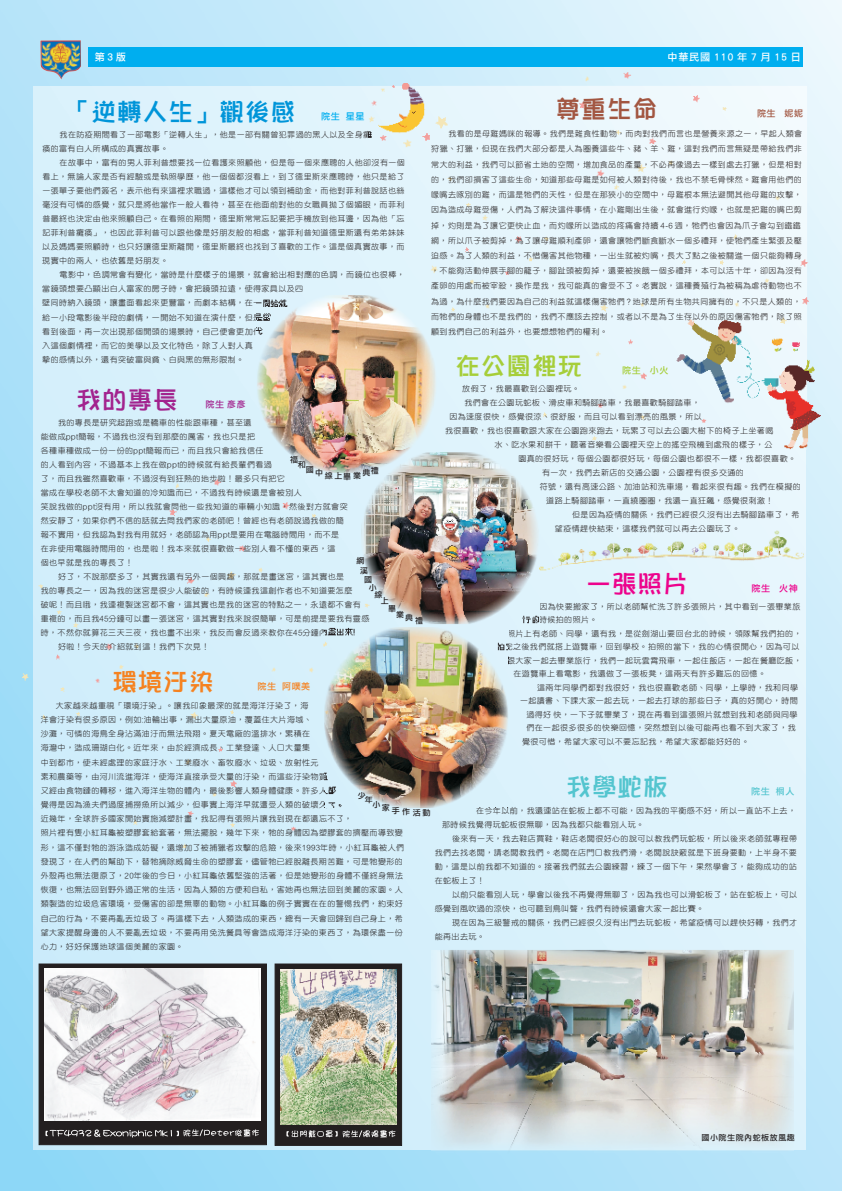
<style>
.page{position:relative;width:842px;height:1191px;background:#fff}
.page>*{position:absolute;margin:0;border:0;box-sizing:border-box;transform-origin:0 0}
.t1{font:24px "DF Cai Dai Bd HKP BF";letter-spacing:.065em;color:#0095d9}
.t2{font:24px "DF Cai Dai Bd HKP BF";letter-spacing:.065em;color:#a6ce39}
.t3{font:24px "DF Cai Dai Bd HKP BF";color:#ed028c}
.t4{font:24px "DF Cai Dai Bd HKP BF";color:#54c5cf}
.t5{font:24px "DF Cai Dai Bd HKP BF";color:#a25641}
.t6{font:24px "DF Cai Dai Bd HKP BF";color:#a2238e}
.t7{font:24px "DF Cai Dai Bd HKP BF";color:#f58220}
.t8{font:10.1px "DF Li Hei W5 WINP BF";letter-spacing:.07em;color:#fff}
.t9{font:9px "DF Li Hei W5 WINP BF";color:#f58220}
.t10{font:9px "DF Li Hei W5 WINP BF";color:#00aeef}
.t11{font:9px "DF Li Hei W5 WINP BF";color:#ed028c}
.t12{font:9px "DF Li Hei W5 WINP BF";color:#54c5cf}
.t13{font:9px "DF Li Hei W5 WINP BF";color:#a6ce39}
.t14{font:9px "DF Li Hei W5 WINP BF";color:#a25641}
.t15{font:9px "DF Li Hei W5 WINP BF";color:#a2238e}
.t16{font:8px/14px "DF Yuan Lt HKP BF";letter-spacing:.055em;color:#231f20}
.t17{font:8px/11.1px "DF Li Hei W5 WINP BF";letter-spacing:.1em;color:#231f20}
.t18{font:8px "DF Li Hei W5 WINP BF";letter-spacing:.065em;color:#231f20}
.t19{font:8px/9.9px "DF Li Hei W5 WINP BF";letter-spacing:.175em;color:#231f20}
</style>
<div class="page">
<img style="left:0;top:1px;width:842px;height:1190px">
<div style="left:88px;top:47px;width:715px;height:20px;background:#00aeef"></div>
<img style="left:40px;top:40px;width:41px;height:40px">
<img style="left:34px;top:87px;width:771px;height:1062px">
<img style="left:432px;top:950px;width:362px;height:204px">
<img style="left:256px;top:295px;width:182px;height:178px">
<img style="left:362px;top:452px;width:177px;height:172px">
<svg style="left:39px;top:963px;width:228px;height:181px;background:#383536"></svg>
<img style="left:45px;top:969px;width:216px;height:151px">
<img style="left:378px;top:83px;width:47px;height:3px">
<img style="left:369px;top:86px;width:62px;height:62px">
<img style="left:528px;top:526px;width:276px;height:49px">
<img style="left:767px;top:383px;width:54px;height:66px">
<img style="left:808px;top:361px;width:6px;height:51px">
<svg style="left:808px;top:372px;width:6px;height:10px"></svg>
<img style="left:808px;top:412px;width:8px;height:18px">
<img style="left:431px;top:73px;width:377px;height:369px">
<div style="left:22px;top:480px;width:377px;height:368px;background:#d4effb"></div>
<img style="left:324px;top:627px;width:184px;height:180px">
<svg style="left:45px;top:1129px;width:214px;height:8px;background:#5c5959"></svg>
<img style="left:275px;top:963px;width:127px;height:182px">
<p class="t8" style="left:95px;top:52px;width:33px">第3版</p>
<p class="t8" style="left:667px;top:52px;width:135px">中華民國 110 年 7 月 15 日</p>
<h1 class="t1" style="left:66px;top:99px;width:230px">「逆轉人生」觀後感</h1>
<p class="t10" style="left:321px;top:111px;width:45px">院生 星星</p>
<h1 class="t5" style="left:556px;top:97px;width:102px">尊重生命</h1>
<p class="t14" style="left:757px;top:109px;width:48px">院生 妮妮</p>
<p class="t16" style="left:42px;top:127px;width:330px;text-indent:17px">我在防疫期間看了一部電影「逆轉人生」，他是一部有關曾犯罪過的黑人以及全身癱瘓的富有白人所構成的真實故事。</p>
<p class="t16" style="left:42px;top:156px;width:364px;text-align:justify;text-indent:17px">在故事中，富有的男人菲利普想要找一位看護來照顧他，但是每一個來應聘的人他卻沒有一個看上，無論人家是否有經驗或是執照學歷，他一個個都沒看上，到了德里斯來應聘時，他只是給了一張單子要他們簽名，表示他有來這裡求職過，這樣他才可以領到補助金，而他對菲利普說話也絲毫沒有可憐的感覺，就只是將他當作一般人看待，甚至在他面前對他的女職員拋了個媚眼，而菲利普最終也決定由他來照顧自己。在看照的期間，德里斯常常忘記要把手機放到他耳邊，因為他「忘記菲利普癱瘓」，也因此菲利普可以跟他像是好朋友般的相處，當菲利普知道德里斯還有弟弟妹妹以及媽媽要照顧時，也只好讓德里斯離開，德里斯最終也找到了喜歡的工作。這是個真實故事，而現實中的兩人，也依舊是好朋友。</p>
<p class="t16" style="left:42px;top:268px;width:364px;text-indent:17px">電影中，色調常會有變化，當時是什麼樣子的場景，就會給出相對應的色調，而鏡位也很棒，當鏡頭想要凸顯出白人富家的房子時，會把鏡頭拉遠，使得家具以及四<br>壁同時納入鏡頭，讓畫面看起來更豐富，而劇本結構，在一開始就<br>給一小段電影後半段的劇情，一開始不知道在演什麼，但是當<br>看到後面，再一次出現那個開頭的場景時，自己便會更加代<br>入這個劇情裡，而它的美學以及文化特色，除了人對人真<br>摯的感情以外，還有突破富與貧、白與黑的無形限制。</p>
<p class="t16" style="left:431px;top:126px;width:373px;line-height:15.2px;text-indent:17px">我看的是母雞媽咪的報導。我們是雜食性動物，而肉對我們而言也是營養來源之一，早起人類會狩獵、打獵，但現在我們大部分都是人為圈養這些牛、豬、羊、雞，這對我們而言無疑是帶給我們非常大的利益，我們可以節省土地的空間，增加食品的產量，不必再像過去一樣到處去打獵，但是相對的，我們卻損害了這些生命，知道那些母雞是如何被人類對待後，我也不禁毛骨悚然。雞會用他們的喙嘴去啄別的雞，而這是牠們的天性，但是在那狹小的空間中，母雞根本無法避開其他母雞的攻擊，因為造成母雞受傷，人們為了解決這件事情，在小雞剛出生後，就會進行灼喙，也就是把雞的嘴巴剪掉，灼則是為了讓它更快止血，而灼喙所以造成的疼痛會持續 4-6 週，牠們也會因為爪子會勾到鐵鐵網，所以爪子被剪掉，為了讓母雞順利產卵，還會讓牠們斷食斷水一個多禮拜，使牠們產生緊張及壓迫感。為了人類的利益，不惜傷害其他物種，一出生就被灼嘴，長大了點之後被關進一個只能夠轉身，不能夠活動伸展手腳的籠子，腳趾頭被剪掉，還要被挨餓一個多禮拜，本可以活十年，卻因為沒有產卵的用處而被宰殺，換作是我，我可能真的會受不了。老實說，這種養殖行為被稱為虐待動物也不為過，為什麼我們要因為自己的利益就這樣傷害牠們 ? 地球是所有生物共同擁有的，不只是人類的，而牠們的身體也不是我們的，我們不應該去控制，或者以不是為了生存以外的原因傷害牠們，除了照顧到我們自己的利益外，也要想想牠們的權利。</p>
<h1 class="t2" style="left:456px;top:354px;width:128px">在公園裡玩</h1>
<p class="t13" style="left:622px;top:366px;width:48px">院生 小火</p>
<p class="t16" style="left:462px;top:382px;width:119px">放假了，我最喜歡到公園裡玩。</p>
<p class="t16" style="left:464px;top:396px;width:237px">我們會在公園玩蛇板、滑皮車和騎腳踏車，我最喜歡騎腳踏車，</p>
<p class="t16" style="left:449px;top:410px;width:254px">因為速度很快，感覺很涼、很舒服，而且可以看到漂亮的風景，所以</p>
<p class="t16" style="left:445px;top:424px;width:330px">我很喜歡，我也很喜歡跟大家在公園跑來跑去，玩累了可以去公園大樹下的椅子上坐著喝</p>
<p class="t16" style="left:495px;top:438px;width:279px">水、吃水果和餅干，聽著音樂看公園裡天空上的搖空飛機到處飛的樣子，公</p>
<p class="t16" style="left:518px;top:451px;width:279px">園真的很好玩，每個公園都很好玩，每個公園也都很不一樣，我都很喜歡。</p>
<p class="t16" style="left:542px;top:465px;width:203px">有一次，我們去新店的交通公園，公園裡有很多交通的</p>
<p class="t16" style="left:540px;top:479px;width:262px">符號，還有高速公路、加油站和洗車場，看起來很有趣。我們在模擬的</p>
<p class="t16" style="left:546px;top:493px;width:229px">道路上騎腳踏車，一直繞圈圈，我還一直狂飆，感覺很刺激！</p>
<p class="t16" style="left:572px;top:507px;width:229px">但是因為疫情的關係，我們已經很久沒有出去騎腳踏車了，希</p>
<p class="t16" style="left:555px;top:521px;width:187px">望疫情趕快結束，這樣我們就可以再去公園玩了。</p>
<h1 class="t6" style="left:77px;top:388px;width:102px">我的專長</h1>
<p class="t15" style="left:206px;top:400px;width:42px">院生 彥彥</p>
<p class="t16" style="left:41px;top:416px;width:308px;text-indent:17px">我的專長是研究超跑或是轎車的性能跟車種，甚至還<br>能做成ppt簡報，不過我也沒有到那麼的厲害，我也只是把<br>各種車種做成一份一份的ppt簡報而已，而且我只會給我信任<br>的人看到內容，不過基本上我在做ppt的時候就有給長輩們看過<br>了，而且我雖然喜歡車，不過沒有到狂熱的地步啦！最多只有把它<br>當成在學校老師不太會知道的冷知識而已，不過我有時候還是會被別人<br>笑說我做的ppt沒有用，所以我就會問他一些我知道的車輛小知識，然後對方就會突然安靜了，如果你們不信的話就去問我們家的老師吧！曾經也有老師說過我做的簡報不實用，但我認為對我有用就好，老師認為用ppt是要用在電腦時間用，而不是在非使用電腦時間用的，也是啦！我本來就很喜歡做一些別人看不懂的東西，這<br>個也早就是我的專長了！</p>
<p class="t16" style="left:58px;top:569px;width:288px">好了，不說那麼多了，其實我還有另外一個興趣，那就是畫迷宮，這其實也是</p>
<p class="t16" style="left:41px;top:583px;width:313px">我的專長之一，因為我的迷宮是很少人能破的，有時候連我這創作者也不知道要怎麼</p>
<p class="t16" style="left:41px;top:597px;width:321px">破呢！而且哦，我連複製迷宮都不會，這其實也是我的迷宮的特點之一，永遠都不會有</p>
<p class="t16" style="left:41px;top:611px;width:330px">重複的，而且我45分鐘可以畫一張迷宮，這其實對我來說很簡單，可是前提是要我有靈感</p>
<p class="t16" style="left:41px;top:625px;width:316px">時，不然你就算花三天三夜，我也畫不出來，我反而會反過來教你在45分鐘內畫出來!</p>
<p class="t16" style="left:58px;top:639px;width:153px">好啦！今天的介紹就到這！我們下次見！</p>
<p class="t17" style="left:290px;top:454px;width:9px">福</p>
<p class="t19" style="left:306px;top:459px;width:74px;text-indent:-8px">和<br>國中線上畢業典禮</p>
<p class="t17" style="left:357px;top:556px;width:13px;line-height:9.6px;text-align:center">網溪</p>
<p class="t17" style="left:369px;top:575px;width:9px;line-height:8.5px;text-indent:-5px">國小</p>
<p class="t17" style="left:381px;top:591px;width:9px;line-height:6px;text-indent:-6px">線上</p>
<h1 class="t3" style="left:587px;top:572px;width:102px">一張照片</h1>
<p class="t11" style="left:752px;top:584px;width:48px">院生 火神</p>
<p class="t16" style="left:539px;top:599px;width:262px">因為快要搬家了，所以老師幫忙洗了許多張照片，其中看到一張畢業旅</p>
<p class="t16" style="left:522px;top:612px;width:77px">行的時候拍的照片。</p>
<p class="t16" style="left:507px;top:626px;width:296px">照片上有老師、同學，還有我，是從劍湖山要回台北的時候，領隊幫我們拍的，</p>
<p class="t16" style="left:496px;top:639px;width:305px">拍完之後我們就搭上遊覽車，回到學校。拍照的當下，我的心情很開心，因為可以</p>
<p class="t16" style="left:507px;top:653px;width:296px">跟大家一起去畢業旅行，我們一起玩雲霄飛車，一起住飯店，一起在餐廳吃飯，</p>
<p class="t16" style="left:513px;top:666px;width:254px">在遊覽車上看電影，我還做了一張板凳，這兩天有許多難忘的回憶。</p>
<p class="t16" style="left:537px;top:680px;width:262px">這兩年同學們都對我很好，我也很喜歡老師、同學，上學時，我和同學</p>
<p class="t16" style="left:520px;top:693px;width:279px">一起讀書、下課大家一起去玩，一起去打球的那些日子，真的好開心，時間</p>
<p class="t16" style="left:526px;top:707px;width:273px">過得好 快，一下子就畢業了，現在再看到這張照片就想到我和老師與同學</p>
<p class="t16" style="left:526px;top:720px;width:271px">們在一起很多很多的快樂回憶，突然想到以後可能再也看不到大家了，我</p>
<p class="t16" style="left:522px;top:734px;width:229px">覺很可惜，希望大家可以不要忘記我，希望大家都能好好的。</p>
<p class="t17" style="left:388px;top:602px;width:9px">畢</p>
<p class="t17" style="left:396px;top:608px;width:9px">業</p>
<p class="t17" style="left:405px;top:614px;width:19px">典禮</p>
<h1 class="t7" style="left:113px;top:670px;width:102px">環境汙染</h1>
<p class="t9" style="left:257px;top:682px;width:54px">院生 阿噗美</p>
<p class="t16" style="left:41px;top:698px;width:365px;text-indent:15px">大家越來越重視「環境汙染」。讓我印象最深的就是海洋汙染了，海<br>洋會汙染有很多原因，例如:油輪出事，漏出大量原油，覆蓋住大片海域、<br>沙灘，可憐的海鳥全身沾滿油汙而無法飛翔。夏天電廠的溫排水，累積在<br>海灣中，造成珊瑚白化。近年來，由於經濟成長、工業發達、人口大量集<br>中到都市，使未經處理的家庭汙水、工業廢水、畜牧廢水、垃圾、放射性元<br>素和農藥等，由河川流進海洋，使海洋直接承受大量的汙染，而這些汙染物質<br>又經由食物鏈的轉移，進入海洋生物的體內，最後影響人類身體健康。許多人都<br>覺得是因為漁夫們過度捕撈魚所以減少，但事實上海洋早就遭受人類的破壞久了。<br>近幾年，全球許多國家開始實施減塑計畫，我記得有張照片讓我到現在都還忘不了，<br>照片裡有隻小紅耳龜被塑膠套給套著，無法擺脫，幾年下來，牠的身體因為塑膠套的擠壓而導致變形，這不僅對牠的游泳造成妨礙，還增加了被捕獵者攻擊的危險，後來1993年時，小紅耳龜被人們發現了，在人們的幫助下，替牠摘除威脅生命的塑膠套，儘管牠已經脫離長期苦難，可是牠變形的外殼再也無法復原了，20年後的今日，小紅耳龜依舊堅強的活著，但是她變形的身體不僅終身無法恢復，也無法回到野外過正常的生活，因為人類的方便和自私，害她再也無法回到美麗的家園。人類製造的垃圾危害環境，受傷害的卻是無辜的動物。小紅耳龜的例子實實在在的警惕我們，約束好自己的行為，不要再亂丟垃圾了。再這樣下去，人類造成的東西，總有一天會回歸到自己身上，希望大家提醒身邊的人不要亂丟垃圾，不要再用免洗餐具等會造成海洋汙染的東西了，為環保盡一份心力，好好保護地球這個美麗的家園。</p>
<h1 class="t4" style="left:567px;top:775px;width:102px">我學蛇板</h1>
<p class="t12" style="left:751px;top:787px;width:45px">院生 桐人</p>
<p class="t16" style="left:442px;top:803px;width:355px;text-indent:34px">在今年以前，我還連站在蛇板上都不可能，因為我的平衡感不好，所以一直站不上去，那時候我覺得玩蛇板很無聊，因為我都只能看別人玩。</p>
<p class="t16" style="left:435px;top:831px;width:364px;text-align:justify;text-indent:17px">後來有一天，我去鞋店買鞋，鞋店老闆很好心的說可以教我們玩蛇板，所以後來老師就專程帶我們去找老闆，請老闆教我們。老闆在店門口教我們滑，老闆說訣竅就是下班身要動，上半身不要動，這是以前我都不知道的。接著我們就去公園練習，練了一個下午，果然學會了，能夠成功的站在蛇板上了！</p>
<p class="t16" style="left:435px;top:887px;width:364px;text-indent:17px">以前只能看別人玩，學會以後我不再覺得無聊了，因為我也可以滑蛇板了，站在蛇板上，可以感覺到風吹過的涼快，也可聽到鳥叫聲，我們有時候還會大家一起比賽。</p>
<p class="t16" style="left:435px;top:915px;width:364px;text-indent:17px">現在因為三級警戒的關係，我們已經很久沒有出門去玩蛇板，希望疫情可以趕快好轉，我們才能再出去玩。</p>
<p class="t17" style="left:358px;top:790px;width:9px">少</p>
<p class="t17" style="left:372px;top:794px;width:60px;text-indent:-8px">年<br>小家手作活動</p>
<p class="t18" style="left:701px;top:1133px;width:95px">國小院生院內蛇板放風趣</p>
</div>
